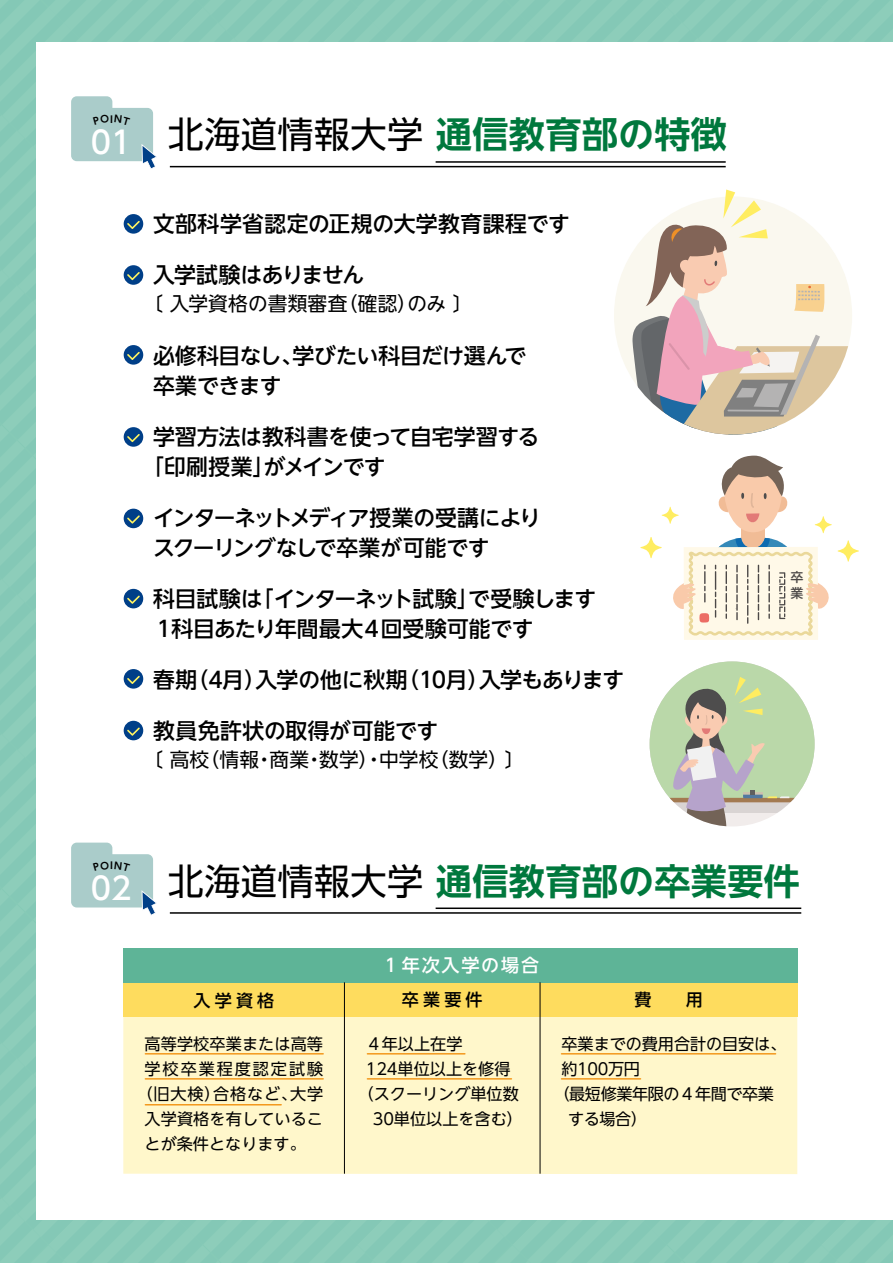
<style>
.page{position:relative;width:893px;height:1263px;background:#88cab8}
.page>*{position:absolute;margin:0;border:0;box-sizing:border-box;transform-origin:0 0}
.t1{font:700 36.15px "UD Shin Go NT Pr 6 N De";letter-spacing:.01em;color:#00783d}
.t2{font:500 30.9px "UD Shin Go NT Pr 6 N";color:#fff}
.t3{font:500 21.75px/30px "UD Shin Go NT Pr 6 N";letter-spacing:-.015em;color:#000}
.t4{font:500 21.75px/30px "UD Shin Go NT Pr 6 N";letter-spacing:-.04em;color:#000}
.t5{font:500 21.75px "UD Shin Go NT Pr 6 N";letter-spacing:.015em;color:#000}
.t6{font:500 21.75px "UD Shin Go NT Pr 6 N";letter-spacing:.01em;color:#000}
.t7{font:19.65px "UD Shin Go NT Pr 6 N";letter-spacing:.01em;color:#000}
.t8{font:500 18px "UD Shin Go NT Pr 6 N";letter-spacing:.1em;color:#fff}
.t9{font:500 16.95px "UD Shin Go NT Pr 6 N";letter-spacing:.25em;color:#000}
.t10{font:16.2px/25px "UD Shin Go NT Pr 6 N";color:#000;text-align:center}
.t11{font:16.2px "UD Shin Go NT Pr 6 N";letter-spacing:-.025em;color:#000}
.t12{font:500 13.05px/15.6px "UD Shin M Go Pr 6";color:#4c4948}
.s1{font-family:"UD Shin Go NT Pr 6 N";font-weight:400;color:#000}
</style>
<div class="page">
<div style="left:36px;top:43px;width:857px;height:1177px;background:#fff"></div>
<div style="left:123px;top:1016px;width:674px;height:158px;background:#fff7cb"></div>
<div style="left:123px;top:982px;width:674px;height:34px;background:#fedc5e"></div>
<div style="left:123px;top:948px;width:674px;height:34px;background:#5eb497"></div>
<hr style="left:344px;top:982px;width:1px;height:192px;background:#000">
<hr style="left:540px;top:982px;width:1px;height:192px;background:#000">
<hr style="left:145px;top:1053px;width:178px;height:1px;background:#f3981c">
<hr style="left:145px;top:1078px;width:178px;height:1px;background:#f3981c">
<hr style="left:367px;top:1053px;width:98px;height:1px;background:#f3981c">
<hr style="left:367px;top:1078px;width:144px;height:1px;background:#f3981c">
<hr style="left:561px;top:1053px;width:215px;height:1px;background:#f3981c">
<hr style="left:561px;top:1078px;width:79px;height:1px;background:#f3981c">
<hr style="left:145px;top:1104px;width:136px;height:1px;background:#f3981c">
<hr style="left:436px;top:161px;width:290px;height:2px;background:#000">
<hr style="left:170px;top:166px;width:556px;height:1px;background:#000">
<hr style="left:436px;top:907px;width:365px;height:2px;background:#000">
<hr style="left:170px;top:912px;width:631px;height:2px;background:#000">
<div style="left:124px;top:214px;width:19px;height:20px;background:#003f88;border-radius:50%"></div>
<svg style="left:127px;top:221px;width:13px;height:8px"></svg>
<div style="left:124px;top:345px;width:19px;height:20px;background:#003f88;border-radius:50%"></div>
<svg style="left:127px;top:352px;width:13px;height:8px"></svg>
<div style="left:124px;top:427px;width:19px;height:20px;background:#003f88;border-radius:50%"></div>
<svg style="left:127px;top:434px;width:13px;height:8px"></svg>
<div style="left:124px;top:509px;width:19px;height:19px;background:#003f88;border-radius:50%"></div>
<svg style="left:127px;top:515px;width:13px;height:9px"></svg>
<div style="left:124px;top:589px;width:19px;height:19px;background:#003f88;border-radius:50%"></div>
<svg style="left:127px;top:595px;width:13px;height:9px"></svg>
<div style="left:124px;top:669px;width:19px;height:20px;background:#003f88;border-radius:50%"></div>
<svg style="left:127px;top:676px;width:13px;height:8px"></svg>
<div style="left:124px;top:721px;width:19px;height:19px;background:#003f88;border-radius:50%"></div>
<svg style="left:127px;top:727px;width:13px;height:9px"></svg>
<svg style="left:650px;top:661px;width:165px;height:165px"></svg>
<div style="left:124px;top:265px;width:19px;height:20px;background:#003f88;border-radius:50%"></div>
<svg style="left:127px;top:272px;width:13px;height:8px"></svg>
<svg style="left:614px;top:190px;width:238px;height:245px"></svg>
<svg style="left:640px;top:456px;width:219px;height:184px"></svg>
<svg style="left:71px;top:96px;width:86px;height:73px"></svg>
<svg style="left:71px;top:843px;width:86px;height:72px"></svg>
<h2 class="t2" style="left:91px;top:117px;width:42px">01</h2>
<h1 class="t1" style="left:168px;top:105px;width:561px"><span class="s1">北海道情報大学</span> 通信教育部の特徴</h1>
<p class="t5" style="left:153px;top:206px;width:418px">文部科学省認定の正規の大学教育課程です</p>
<p class="t3" style="left:153px;top:259px;width:213px">入学試験はありません</p>
<p class="t7" style="left:143px;top:288px;width:331px">〔 入学資格の書類審査（確認）のみ 〕</p>
<p class="t3" style="left:153px;top:340px;width:375px">必修科目なし、学びたい科目だけ選んで卒業できます</p>
<p class="t3" style="left:142px;top:421px;width:398px;text-indent:11px">学習方法は教科書を使って自宅学習する「印刷授業」がメインです</p>
<p class="t4" style="left:153px;top:502px;width:389px">インターネットメディア授業の受講によりスクーリングなしで卒業が可能です</p>
<p class="t3" style="left:153px;top:583px;width:445px">科目試験は「インターネット試験」で受験します<br>１科目あたり年間最大４回受験可能です</p>
<p class="t3" style="left:153px;top:664px;width:473px">春期（4月）入学の他に秋期（10月）入学もあります</p>
<p class="t6" style="left:153px;top:713px;width:287px">教員免許状の取得が可能です</p>
<p class="t7" style="left:143px;top:744px;width:383px">〔 高校（情報・商業・数学）・中学校（数学）〕</p>
<p class="t12" style="left:791px;top:569px;width:14px">卒業</p>
<h2 class="t2" style="left:91px;top:864px;width:42px">02</h2>
<h1 class="t1" style="left:168px;top:851px;width:634px"><span class="s1">北海道情報大学</span> 通信教育部の卒業要件</h1>
<p class="t9" style="left:193px;top:987px;width:82px">入学資格</p>
<p class="t8" style="left:382px;top:951px;width:159px">１年次入学の場合</p>
<p class="t9" style="left:402px;top:986px;width:82px">卒業要件</p>
<p class="t9" style="left:635px;top:986px;width:70px">費　　用</p>
<p class="t10" style="left:137px;top:1030px;width:188px">高等学校卒業または高等学校卒業程度認定試験（旧大検）合格など、大学入学資格を有していることが条件となります。</p>
<p class="t10" style="left:562px;top:1030px;width:226px">卒業までの費用合計の目安は、</p>
<p class="t10" style="left:366px;top:1030px;width:98px">４年以上在学</p>
<p class="t10" style="left:366px;top:1056px;width:146px">124単位以上を修得</p>
<p class="t10" style="left:358px;top:1081px;width:163px">（スクーリング単位数</p>
<p class="t10" style="left:373px;top:1106px;width:152px">30単位以上を含む）</p>
<p class="t10" style="left:562px;top:1056px;width:80px">約100万円</p>
<p class="t11" style="left:553px;top:1081px;width:222px">（最短修業年限の４年間で卒業</p>
<p class="t10" style="left:568px;top:1106px;width:81px">する場合）</p>
</div>
